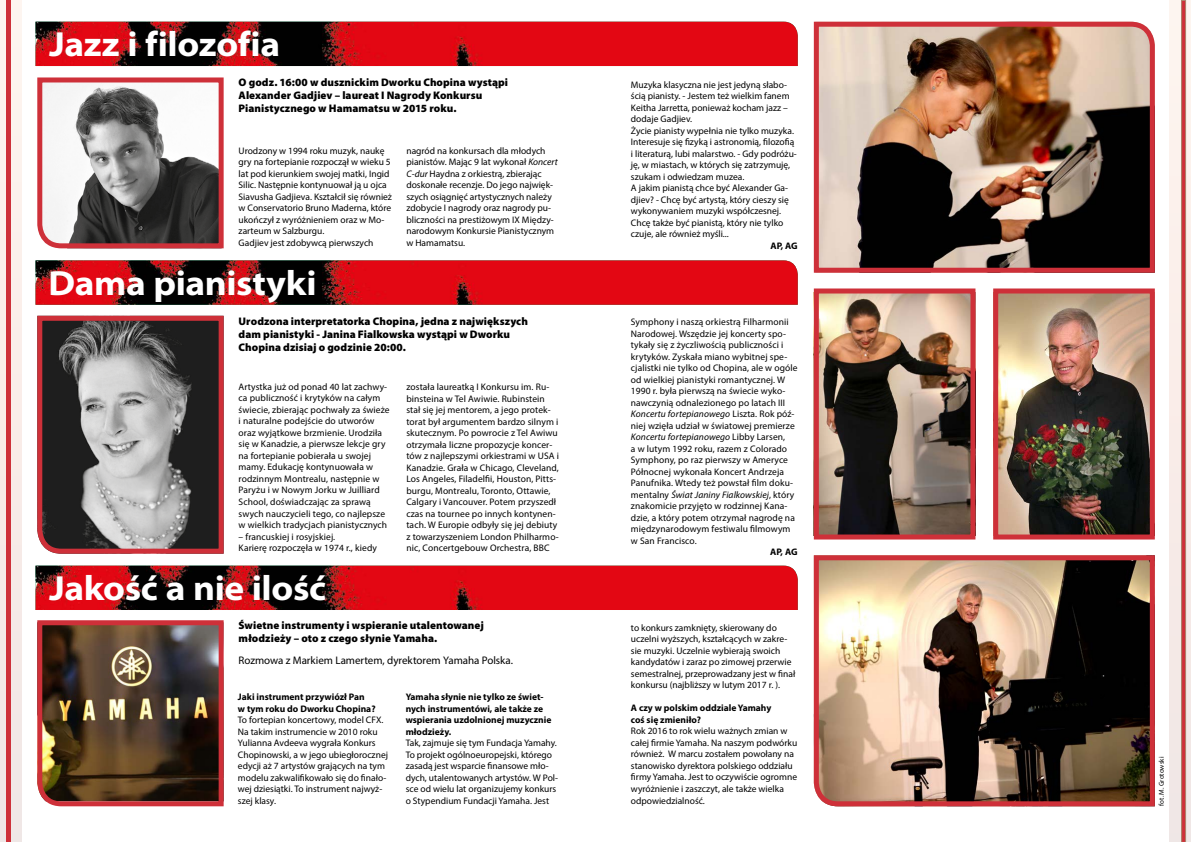
<style>
.page{position:relative;width:1191px;height:842px;background:#fff}
.page>*{position:absolute;margin:0;border:0;box-sizing:border-box;transform-origin:0 0}
.t1{font:700 semi-expanded 35px "Myriad Pro";letter-spacing:-.01em;color:#fff}
.t2{font:900 11px/13.2px "Myriad Pro";letter-spacing:.005em;color:#000}
.t3{font:11px "Myriad Pro";letter-spacing:-.005em;color:#000}
.t4{font:9.5px/11.5px "Myriad Pro";color:#000}
.t5{font:700 9.5px/11.5px "Myriad Pro";color:#000}
.t6{font:7px "Myriad Pro";color:#000}
.s1{font-style:italic}
</style>
<div class="page">
<svg style="left:0;top:0;width:22px;height:842px;background:#f1cdcc"></svg>
<hr style="left:6px;top:0;width:4px;height:842px;background:#ce3039">
<svg style="left:1169px;top:0;width:22px;height:842px;background:#ebdad4"></svg>
<div style="left:1181px;top:0;width:4px;height:842px;border:1px solid #ac8970"></div>
<img style="left:820px;top:294px;width:149px;height:239px">
<div style="left:814px;top:288px;width:161px;height:251px;border:5px solid #ce3039"></div>
<img style="left:813px;top:21px;width:342px;height:252px">
<img style="left:999px;top:294px;width:149px;height:239px">
<div style="left:993px;top:288px;width:161px;height:251px;border:5px solid #ce3039"></div>
<img style="left:813px;top:555px;width:342px;height:252px">
<img style="left:36px;top:22px;width:761px;height:44px">
<img style="left:36px;top:260px;width:761px;height:45px">
<svg style="left:37px;top:315px;width:187px;height:239px;background:#726666"></svg>
<svg style="left:37px;top:77px;width:187px;height:172px"></svg>
<img style="left:36px;top:566px;width:761px;height:44px">
<img style="left:37px;top:620px;width:187px;height:187px">
<h1 class="t1" style="left:49px;top:25px;width:232px">Jazz i filozofia</h1>
<p class="t2" style="left:239px;top:76px;width:271px">O godz. 16:00 w dusznickim Dworku Chopina wystąpi<br>Alexander Gadjiev – laureat I Nagrody Konkursu<br>Pianistycznego w Hamamatsu w 2015 roku.</p>
<p class="t4" style="left:239px;top:145px;width:155px">Urodzony w 1994 roku muzyk, naukę gry na fortepianie rozpoczął w wieku 5 lat pod kierunkiem swojej matki, Ingid Silic. Następnie kontynuował ją u ojca Siavusha Gadjieva. Kształcił się również w Conservatorio Bruno Maderna, które ukończył z wyróżnieniem oraz w Mo&shy;zarteum w Salzburgu.<br>Gadjiev jest zdobywcą pierwszych</p>
<p class="t4" style="left:406px;top:145px;width:153px">nagród na konkursach dla młodych pianistów. Mając 9 lat wykonał <span class="s1">Koncert C-dur</span> Haydna z orkiestrą, zbierając doskonałe recenzje. Do jego najwięk&shy;szych osiągnięć artystycznych należy zdobycie I nagrody oraz nagrody pu&shy;bliczności na prestiżowym IX Między&shy;narodowym Konkursie Pianistycznym w Hamamatsu.</p>
<h1 class="t1" style="left:48px;top:263px;width:270px">Dama pianistyki</h1>
<p class="t2" style="left:239px;top:315px;width:291px">Urodzona interpretatorka Chopina, jedna z największych dam pianistyki - Janina Fialkowska wystąpi w Dworku<br>Chopina dzisiaj o godzinie 20:00.</p>
<p class="t4" style="left:239px;top:381px;width:153px">Artystka już od ponad 40 lat zachwy&shy;ca publiczność i krytyków na całym świecie, zbierając pochwały za świeże i naturalne podejście do utworów oraz wyjątkowe brzmienie. Urodziła się w Kanadzie, a pierwsze lekcje gry na fortepianie pobierała u swojej mamy. Edukację kontynuowała w rodzinnym Montrealu, następnie w Paryżu i w Nowym Jorku w Juilliard School, doświadczając za sprawą swych nauczycieli tego, co najlepsze w wielkich tradycjach pianistycznych</p>
<p class="t4" style="left:239px;top:530px;width:140px">– francuskiej i rosyjskiej.<br>Karierę rozpoczęła w 1974 r., kiedy</p>
<h1 class="t1" style="left:49px;top:568px;width:279px">Jakość a nie ilość</h1>
<p class="t4" style="left:406px;top:381px;width:154px">została laureatką I Konkursu im. Ru&shy;binsteina w Tel Awiwie. Rubinstein stał się jej mentorem, a jego protek&shy;torat był argumentem bardzo silnym i skutecznym. Po powrocie z Tel Awiwu otrzymała liczne propozycje koncer&shy;tów z najlepszymi orkiestrami w USA i Kanadzie. Grała w Chicago, Cleveland, Los Angeles, Filadelfii, Houston, Pitts&shy;burgu, Montrealu, Toronto, Ottawie, Calgary i Vancouver. Potem przyszedł czas na tournee po innych kontynen&shy;tach. W Europie odbyły się jej debiuty z towarzyszeniem London Philharmo&shy;nic, Concertgebouw Orchestra, BBC</p>
<p class="t2" style="left:239px;top:619px;width:247px">Świetne instrumenty i wspieranie utalentowanej młodzieży – oto z czego słynie Yamaha.</p>
<p class="t3" style="left:239px;top:653px;width:276px">Rozmowa z Markiem Lamertem, dyrektorem Yamaha Polska.</p>
<p class="t5" style="left:238px;top:691px;width:139px">Jaki instrument przywiózł Pan<br>w tym roku do Dworku Chopina?</p>
<p class="t4" style="left:238px;top:714px;width:152px">To fortepian koncertowy, model CFX.<br>Na takim instrumencie w 2010 roku Yulianna Avdeeva wygrała Konkurs Chopinowski, a w jego ubiegłorocznej edycji aż 7 artystów grających na tym modelu zakwalifikowało się do finało&shy;wej dziesiątki. To instrument najwyż&shy;szej klasy.</p>
<p class="t5" style="left:406px;top:691px;width:147px">Yamaha słynie nie tylko ze świet&shy;nych instrumentówi, ale także ze wspierania uzdolnionej muzycznie młodzieży.</p>
<p class="t4" style="left:406px;top:737px;width:154px">Tak, zajmuje się tym Fundacja Yamahy.<br>To projekt ogólnoeuropejski, którego zasadą jest wsparcie finansowe mło&shy;dych, utalentowanych artystów. W Pol&shy;sce od wielu lat organizujemy konkurs o Stypendium Fundacji Yamaha. Jest</p>
<p class="t4" style="left:631px;top:79px;width:167px">Muzyka klasyczna nie jest jedyną słabo&shy;ścią pianisty. - Jestem też wielkim fanem Keitha Jarretta, ponieważ kocham jazz – dodaje Gadjiev.<br>Życie pianisty wypełnia nie tylko muzyka.<br>Interesuje się fizyką i astronomią, filozofią i literaturą, lubi malarstwo. - Gdy podróżu&shy;ję, w miastach, w których się zatrzymuję, szukam i odwiedzam muzea.<br>A jakim pianistą chce być Alexander Ga&shy;djiev? - Chcę być artystą, który cieszy się wykonywaniem muzyki współczesnej.<br>Chcę także być pianistą, który nie tylko czuje, ale również myśli...</p>
<p class="t5" style="left:770px;top:239px;width:29px">AP, AG</p>
<p class="t4" style="left:631px;top:316px;width:168px">Symphony i naszą orkiestrą Filharmonii Narodowej. Wszędzie jej koncerty spo&shy;tykały się z życzliwością publiczności i krytyków. Zyskała miano wybitnej spe&shy;cjalistki nie tylko od Chopina, ale w ogóle od wielkiej pianistyki romantycznej. W 1990 r. była pierwszą na świecie wyko&shy;nawczynią odnalezionego po latach III <span class="s1">Koncertu fortepianowego</span> Liszta. Rok póź&shy;niej wzięła udział w światowej premierze <span class="s1">Koncertu fortepianowego</span> Libby Larsen,<br>a w lutym 1992 roku, razem z Colorado Symphony, po raz pierwszy w Ameryce Północnej wykonała Koncert Andrzeja Panufnika. Wtedy też powstał film doku&shy;mentalny <span class="s1">Świat Janiny Fialkowskiej</span>, który znakomicie przyjęto w rodzinnej Kana&shy;dzie, a który potem otrzymał nagrodę na międzynarodowym festiwalu filmowym w San Francisco.</p>
<p class="t5" style="left:770px;top:546px;width:29px">AP, AG</p>
<p class="t4" style="left:631px;top:622px;width:166px">to konkurs zamknięty, skierowany do uczelni wyższych, kształcących w zakre&shy;sie muzyki. Uczelnie wybierają swoich kandydatów i zaraz po zimowej przerwie semestralnej, przeprowadzany jest w finał konkursu (najbliższy w lutym 2017 r. ).</p>
<p class="t5" style="left:631px;top:702px;width:142px">A czy w polskim oddziale Yamahy coś się zmieniło?</p>
<p class="t4" style="left:631px;top:725px;width:168px">Rok 2016 to rok wielu ważnych zmian w całej firmie Yamaha. Na naszym podwórku również. W marcu zostałem powołany na stanowisko dyrektora polskiego oddziału firmy Yamaha. Jest to oczywiście ogromne wyróżnienie i zaszczyt, ale także wielka odpowiedzialność.</p>
<p class="t6" style="left:1157px;top:806px;width:50px;rotate:-90deg">fot. M. Grotowski</p>
</div>
